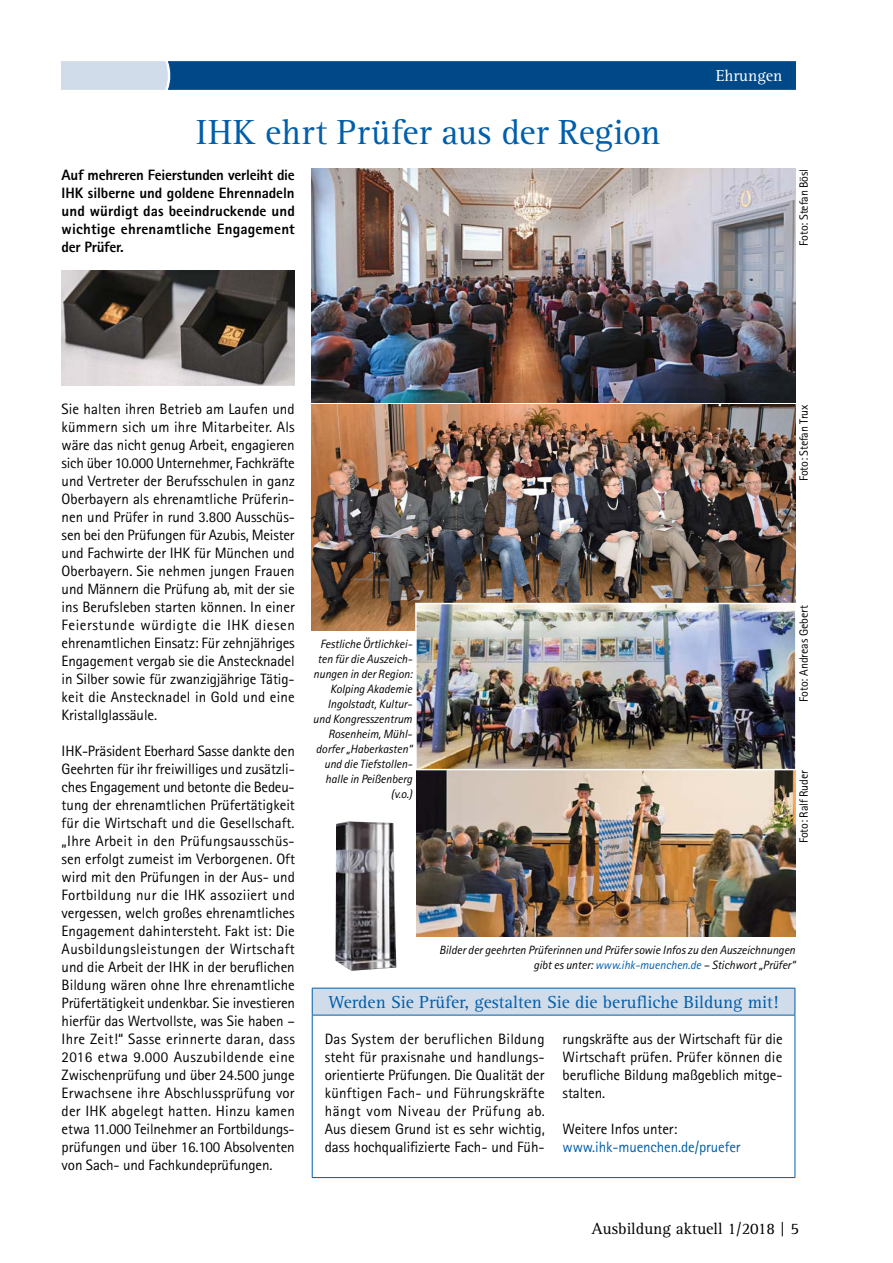
<style>
.page{position:relative;width:893px;height:1263px;background:#fff}
.page>*{position:absolute;margin:0;border:0;box-sizing:border-box;transform-origin:0 0}
.t1{font:36px "Rotis Serif Std";letter-spacing:.005em;color:#005eab}
.t2{font:18px "Rotis Serif Std";color:#005eab}
.t3{font:16.5px "Rotis Serif Std";color:#000}
.t4{font:16.5px "Rotis Serif Std";color:#fff}
.t5{font:15px/18px "Rotis Sans Serif Std";letter-spacing:-.005em;color:#000;text-align:justify}
.t6{font:800 15px/18px "Rotis Sans Serif Std";letter-spacing:.015em;color:#000;text-align:justify}
.t7{font:15px "Rotis Sans Serif Std";letter-spacing:-.01em;color:#005eab}
.t8{font:italic 12px/15px "Rotis Sans Serif Std";letter-spacing:-.005em;color:#000;text-align:right}
.t9{font:12px "Rotis Sans Serif Std";letter-spacing:-.01em;color:#000}
.s1{color:#005eab}
</style>
<div class="page">
<svg style="left:62px;top:62px;width:733px;height:27px;background:#1e5d96"></svg>
<div style="left:312px;top:988px;width:483px;height:27px;background:#d1dcea"></div>
<hr style="left:312px;top:1015px;width:1px;height:162px;background:#005eab">
<hr style="left:795px;top:1015px;width:1px;height:162px;background:#005eab">
<hr style="left:312px;top:1177px;width:483px;height:1px;background:#005eab">
<hr style="left:312px;top:988px;width:483px;height:1px;background:#005eab">
<svg style="left:312px;top:988px;width:1px;height:27px"></svg>
<svg style="left:795px;top:988px;width:1px;height:27px"></svg>
<hr style="left:312px;top:1015px;width:483px;height:1px;background:#005eab">
<img style="left:62px;top:270px;width:233px;height:116px">
<img style="left:417px;top:771px;width:378px;height:165px">
<img style="left:336px;top:821px;width:60px;height:150px">
<img style="left:312px;top:169px;width:483px;height:461px">
<img style="left:414px;top:602px;width:382px;height:169px">
<h1 class="t1" style="left:196px;top:112px;width:466px">IHK ehrt Prüfer aus der Region</h1>
<p class="t6" style="left:62px;top:166px;width:235px">Auf mehreren Feierstunden verleiht die IHK silberne und goldene Ehrennadeln und würdigt das beeindruckende und wichtige ehrenamtliche Engagement der Prüfer.</p>
<p class="t4" style="left:716px;top:67px;width:68px">Ehrungen</p>
<p class="t9" style="left:797px;top:246px;width:78px;rotate:-90deg">Foto: Stefan Bösl</p>
<p class="t5" style="left:62px;top:400px;width:235px">Sie halten ihren Betrieb am Laufen und kümmern sich um ihre Mitarbeiter. Als wäre das nicht genug Arbeit, engagieren sich über 10.000 Unternehmer, Fachkräfte und Vertreter der Berufsschulen in ganz Oberbayern als ehrenamtliche Prüferin&shy;nen und Prüfer in rund 3.800 Ausschüs&shy;sen bei den Prüfungen für Azubis, Meister und Fachwirte der IHK für München und Oberbayern. Sie nehmen jungen Frauen und Männern die Prüfung ab, mit der sie ins Berufsleben starten können. In einer Feierstunde würdigte die IHK diesen ehrenamtlichen Einsatz: Für zehnjähriges Engagement vergab sie die Anstecknadel in Silber sowie für zwanzigjährige Tätig&shy;keit die Anstecknadel in Gold und eine Kristallglassäule.</p>
<p class="t5" style="left:62px;top:742px;width:235px">IHK-Präsident Eberhard Sasse dankte den Geehrten für ihr freiwilliges und zusätzli&shy;ches Engagement und betonte die Bedeu&shy;tung der ehrenamtlichen Prüfertätigkeit für die Wirtschaft und die Gesellschaft. „Ihre Arbeit in den Prüfungsausschüs&shy;sen erfolgt zumeist im Verborgenen. Oft wird mit den Prüfungen in der Aus- und Fortbildung nur die IHK assoziiert und vergessen, welch großes ehrenamtliches Engagement dahintersteht. Fakt ist: Die Ausbildungsleistungen der Wirtschaft und die Arbeit der IHK in der beruflichen Bildung wären ohne Ihre ehrenamtliche Prüfertätigkeit undenkbar. Sie investieren hierfür das Wertvollste, was Sie haben – Ihre Zeit!“ Sasse erinnerte daran, dass 2016 etwa 9.000 Auszubildende eine Zwischenprüfung und über 24.500 junge Erwachsene ihre Abschlussprüfung vor der IHK abgelegt hatten. Hinzu kamen etwa 11.000 Teilnehmer an Fortbildungs&shy;prüfungen und über 16.100 Absolventen von Sach- und Fachkundeprüfungen.</p>
<p class="t9" style="left:797px;top:481px;width:78px;rotate:-90deg">Foto: Stefan Trux</p>
<p class="t8" style="left:313px;top:637px;width:101px">Festliche Örtlichkei&shy;ten für die Auszeich&shy;nungen in der Region:<br>Kolping Akademie<br>Ingolstadt, Kultur&shy;und Kongresszentrum<br>Rosenheim, Mühl&shy;dorfer „Haberkasten“ und die Tiefstollen&shy;halle in Peißenberg (v.o.)</p>
<p class="t9" style="left:797px;top:702px;width:98px;rotate:-90deg">Foto: Andreas Gebert</p>
<p class="t9" style="left:797px;top:843px;width:74px;rotate:-90deg">Foto: Ralf Ruder</p>
<p class="t8" style="left:439px;top:943px;width:358px">Bilder der geehrten Prüferinnen und Prüfer sowie Infos zu den Auszeichnungen gibt es unter: <span class="s1">www.ihk-muenchen.de</span> – Stichwort „Prüfer“</p>
<p class="t2" style="left:329px;top:992px;width:451px">Werden Sie Prüfer, gestalten Sie die berufliche Bildung mit!</p>
<p class="t5" style="left:325px;top:1030px;width:221px">Das System der beruflichen Bildung steht für praxisnahe und handlungs&shy;orientierte Prüfungen. Die Qualität der künftigen Fach- und Führungskräfte hängt vom Niveau der Prüfung ab.<br>Aus diesem Grund ist es sehr wichtig, dass hochqualifizierte Fach- und Füh-</p>
<p class="t5" style="left:563px;top:1030px;width:222px">rungskräfte aus der Wirtschaft für die Wirtschaft prüfen. Prüfer können die berufliche Bildung maßgeblich mitge&shy;stalten.</p>
<p class="t5" style="left:563px;top:1120px;width:116px">Weitere Infos unter:</p>
<p class="t7" style="left:563px;top:1138px;width:179px">www.ihk-muenchen.de/pruefer</p>
<p class="t3" style="left:591px;top:1219px;width:209px">Ausbildung aktuell 1/2018 | 5</p>
</div>
